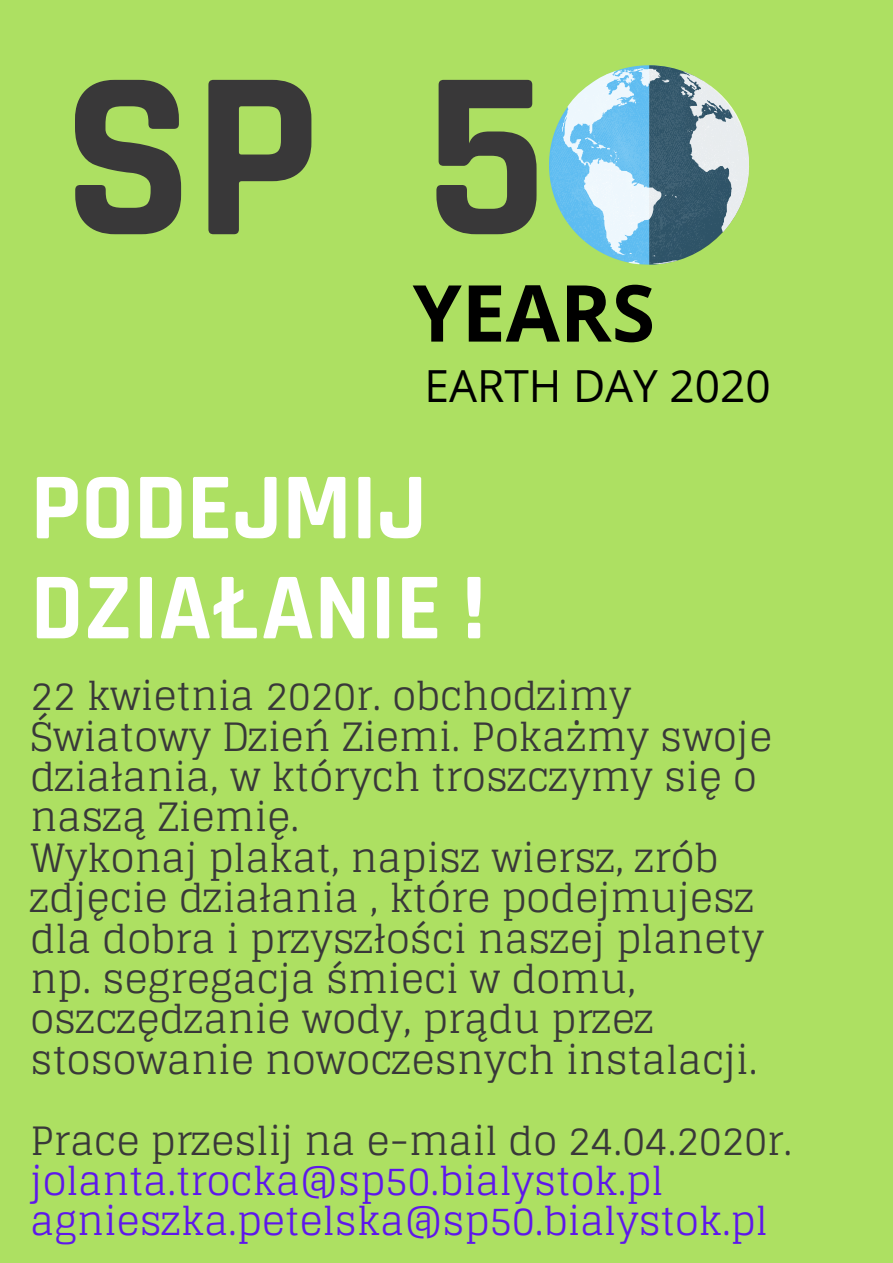
<style>
.page{position:relative;width:893px;height:1263px;background:#ade062}
.page>*{position:absolute;margin:0;border:0;box-sizing:border-box;transform-origin:0 0}
.t1{font:700 240px "Rajdhani";color:#393839}
.t2{font:700 95.47px/100px "Rajdhani";color:#fff}
.t3{font:700 78.6px "Open Sans";color:#000}
.t4{font:44.25px "Open Sans";color:#000}
.t5{font:39.08px/40.4px "Glegoo";color:#393839}
.t6{font:39.08px/40.4px "Glegoo";color:#5e17eb}
</style>
<div class="page">
<svg style="left:549px;top:65px;width:200px;height:200px"></svg>
<h1 class="t1" style="left:63px;top:11px;width:485px">SP 5</h1>
<h3 class="t3" style="left:413px;top:258px;width:244px">YEARS</h3>
<p class="t4" style="left:424px;top:355px;width:348px">EARTH DAY 2020</p>
<h2 class="t2" style="left:31px;top:460px;width:456px">PODEJMIJ<br>DZIAŁANIE !</h2>
<p class="t5" style="left:31px;top:676px;width:743px">22 kwietnia 2020r. obchodzimy Światowy Dzień Ziemi. Pokażmy swoje działania, w których troszczymy się o naszą Ziemię.<br>Wykonaj plakat, napisz wiersz, zrób zdjęcie działania , które podejmujesz dla dobra i przyszłości naszej planety np. segregacja śmieci w domu, oszczędzanie wody, prądu przez stosowanie nowoczesnych instalacji.</p>
<p class="t5" style="left:31px;top:1121px;width:763px">Prace przeslij na e-mail do 24.04.2020r.</p>
<p class="t6" style="left:31px;top:1161px;width:739px">jolanta.trocka@sp50.bialystok.pl agnieszka.petelska@sp50.bialystok.pl</p>
</div>
